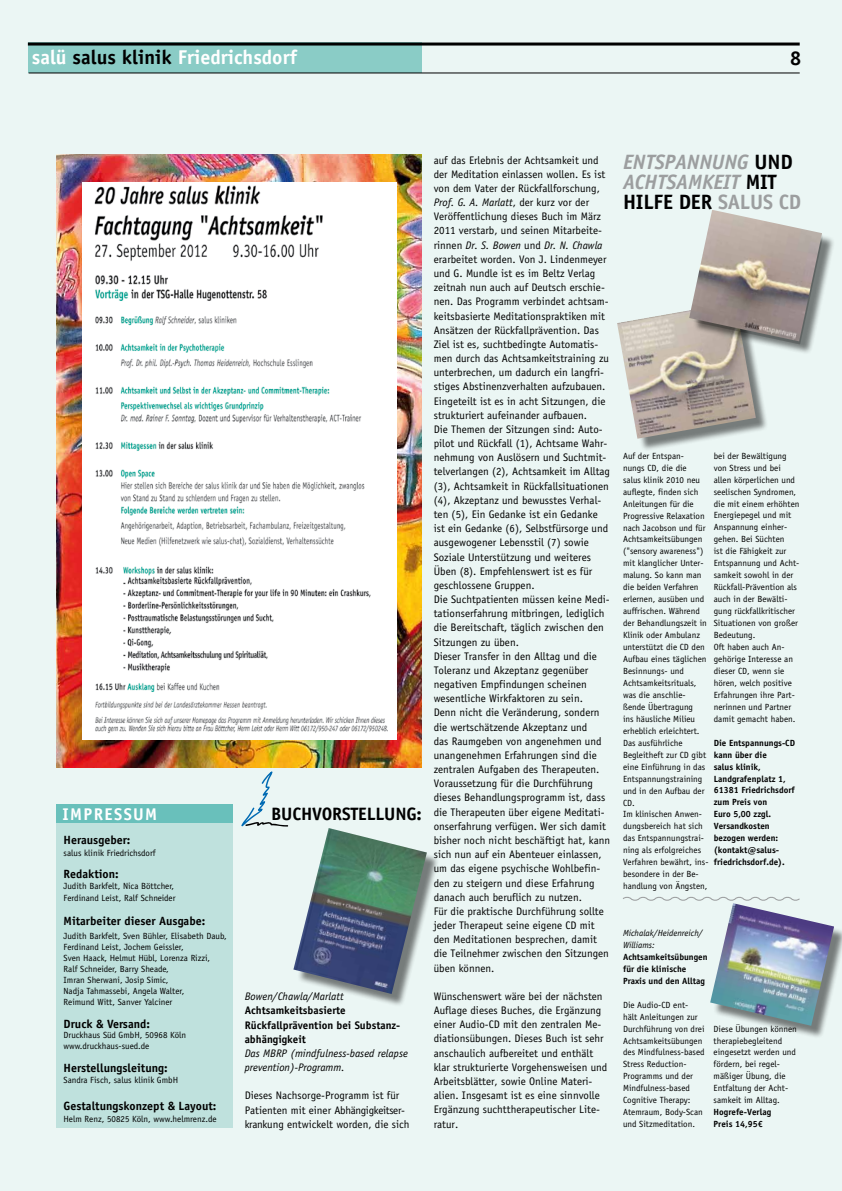
<style>
.page{position:relative;width:842px;height:1191px;background:#ebf6f4}
.page>*{position:absolute;margin:0;border:0;box-sizing:border-box;transform-origin:0 0}
.t1{font:italic 700 20.8px/19.9px "Officina Sans Std";letter-spacing:-.01em;color:#9c9e9f}
.t2{font:700 20.8px "Officina Sans Std";color:#9c9e9f}
.t3{font:700 20px "Officina Sans Std";color:#fff}
.t4{font:700 20px "Officina Sans Std";color:#000}
.t5{font:700 17.9px "Officina Sans Std";letter-spacing:-.01em;color:#000}
.t6{font:700 17px "Officina Sans Std";letter-spacing:.08em;color:#fff}
.t7{font:700 12px "Officina Sans Std";color:#000}
.t8{font:11px/14.2px "Officina Sans Std";color:#000}
.t9{font:italic 11px/14.2px "Officina Sans Std";color:#000}
.t10{font:700 11px/14.2px "Officina Sans Std";color:#000}
.t11{font:9px/12px "Officina Sans Std";color:#000}
.t12{font:700 9px/12px "Officina Sans Std";color:#000}
.t13{font:italic 9px/12px "Officina Sans Std";color:#000}
.s1{color:#000}
.s2{font-style:italic}
.s3{font-style:normal;color:#000}
</style>
<div class="page">
<div style="left:56px;top:822px;width:177px;height:305px;background:#bfe1dd"></div>
<div style="left:56px;top:804px;width:177px;height:19px;background:#69c0bb"></div>
<img style="left:57px;top:155px;width:365px;height:612px">
<img style="left:83px;top:182px;width:314px;height:557px">
<div style="left:620px;top:305px;width:149px;height:147px;background:#000;opacity:.5"></div>
<img style="left:617px;top:305px;width:139px;height:134px">
<div style="left:692px;top:213px;width:143px;height:141px;background:#000;opacity:.5"></div>
<div style="left:691px;top:212px;width:133px;height:132px;background:#000;opacity:.2"></div>
<img style="left:689px;top:210px;width:133px;height:131px">
<svg style="left:241px;top:771px;width:47px;height:55px"></svg>
<div style="left:713px;top:906px;width:129px;height:133px;background:#000;opacity:.5"></div>
<img style="left:710px;top:903px;width:124px;height:122px">
<svg style="left:623px;top:896px;width:177px;height:5px"></svg>
<div style="left:29px;top:43px;width:393px;height:30px;background:#8accc6"></div>
<div style="left:297px;top:831px;width:143px;height:176px;background:#000;opacity:.5"></div>
<img style="left:293px;top:828px;width:134px;height:166px">
<hr style="left:28px;top:43px;width:772px;height:3px;background:#000">
<hr style="left:29px;top:72px;width:771px;height:1px;background:#000">
<h2 class="t3" style="left:32px;top:45px;width:267px">salü <span class="s1">salus klinik</span> Friedrichsdorf</h2>
<h2 class="t4" style="left:790px;top:46px;width:13px">8</h2>
<h3 class="t6" style="left:63px;top:803px;width:96px">IMPRESSUM</h3>
<p class="t7" style="left:64px;top:832px;width:68px">Herausgeber:</p>
<p class="t11" style="left:64px;top:847px;width:94px">salus klinik Friedrichsdorf</p>
<p class="t7" style="left:64px;top:866px;width:57px">Redaktion:</p>
<p class="t11" style="left:64px;top:880px;width:113px">Judith Barkfelt, Nica Böttcher,<br>Ferdinand Leist, Ralf Schneider</p>
<p class="t7" style="left:64px;top:913px;width:143px">Mitarbeiter dieser Ausgabe:</p>
<p class="t11" style="left:64px;top:930px;width:165px;line-height:11px">Judith Barkfelt, Sven Bühler, Elisabeth Daub, Ferdinand Leist, Jochem Geissler,<br>Sven Haack, Helmut Hübl, Lorenza Rizzi,<br>Ralf Schneider, Barry Sheade,<br>Imran Sherwani, Josip Simic,<br>Nadja Tahmassebi, Angela Walter,<br>Reimund Witt, Sanver Yalciner</p>
<p class="t7" style="left:64px;top:1016px;width:88px">Druck &amp; Versand:</p>
<p class="t11" style="left:64px;top:1029px;width:124px;line-height:11px">Druckhaus Süd GmbH, 50968 Köln www.druckhaus-sued.de</p>
<p class="t7" style="left:64px;top:1060px;width:106px">Herstellungsleitung:</p>
<p class="t11" style="left:64px;top:1073px;width:116px">Sandra Fisch, salus klinik GmbH</p>
<p class="t7" style="left:64px;top:1098px;width:154px">Gestaltungskonzept &amp; Layout:</p>
<p class="t11" style="left:64px;top:1112px;width:154px">Helm Renz, 50825 Köln, www.helmrenz.de</p>
<h3 class="t5" style="left:271px;top:802px;width:152px">BUCHVORSTELLUNG:</h3>
<p class="t9" style="left:245px;top:989px;width:100px">Bowen/Chawla/Marlatt</p>
<p class="t10" style="left:245px;top:1003px;width:157px">Achtsamkeitsbasierte<br>Rückfallprävention bei Substanz&shy;abhängigkeit</p>
<p class="t9" style="left:245px;top:1046px;width:165px">Das MBRP (mindfulness-based relapse prevention)-Programm.</p>
<p class="t8" style="left:245px;top:1088px;width:166px">Dieses Nachsorge-Programm ist für<br>Patienten mit einer Abhängigkeitser&shy;krankung entwickelt worden, die sich</p>
<p class="t8" style="left:434px;top:153px;width:178px">auf das Erlebnis der Achtsamkeit und der Meditation einlassen wollen. Es ist von dem Vater der Rückfallforschung, <span class="s2">Prof. G. A. Marlatt</span>, der kurz vor der Veröffentlichung dieses Buch im März 2011 verstarb, und seinen Mitarbeite&shy;rinnen <span class="s2">Dr. S. Bowen</span> und <span class="s2">Dr. N. Chawla </span>erarbeitet worden. Von J. Lindenmeyer und G. Mundle ist es im Beltz Verlag zeitnah nun auch auf Deutsch erschie&shy;nen. Das Programm verbindet achtsam&shy;keitsbasierte Meditationspraktiken mit Ansätzen der Rückfallprävention. Das Ziel ist es, suchtbedingte Automatis&shy;men durch das Achtsamkeitstraining zu unterbrechen, um dadurch ein langfri&shy;stiges Abstinenzverhalten aufzubauen.<br>Eingeteilt ist es in acht Sitzungen, die strukturiert aufeinander aufbauen.<br>Die Themen der Sitzungen sind: Auto&shy;pilot und Rückfall (1), Achtsame Wahr&shy;nehmung von Auslösern und Suchtmit&shy;telverlangen (2), Achtsamkeit im Alltag (3), Achtsamkeit in Rückfallsituationen (4), Akzeptanz und bewusstes Verhal&shy;ten (5), Ein Gedanke ist ein Gedanke ist ein Gedanke (6), Selbstfürsorge und ausgewogener Lebensstil (7) sowie Soziale Unterstützung und weiteres Üben (8). Empfehlenswert ist es für geschlossene Gruppen.<br>Die Suchtpatienten müssen keine Medi&shy;tationserfahrung mitbringen, lediglich die Bereitschaft, täglich zwischen den Sitzungen zu üben.<br>Dieser Transfer in den Alltag und die Toleranz und Akzeptanz gegenüber negativen Empfindungen scheinen wesentliche Wirkfaktoren zu sein.<br>Denn nicht die Veränderung, sondern die wertschätzende Akzeptanz und<br>das Raumgeben von angenehmen und unangenehmen Erfahrungen sind die zentralen Aufgaben des Therapeuten.<br>Voraussetzung für die Durchführung dieses Behandlungsprogramm ist, dass die Therapeuten über eigene Meditati&shy;onserfahrung verfügen. Wer sich damit bisher noch nicht beschäftigt hat, kann sich nun auf ein Abenteuer einlassen, um das eigene psychische Wohlbefin&shy;den zu steigern und diese Erfahrung danach auch beruflich zu nutzen.<br>Für die praktische Durchführung sollte jeder Therapeut seine eigene CD mit den Meditationen besprechen, damit die Teilnehmer zwischen den Sitzungen üben können.</p>
<p class="t8" style="left:434px;top:989px;width:175px">Wünschenswert wäre bei der nächsten Auflage dieses Buches, die Ergänzung einer Audio-CD mit den zentralen Me&shy;diationsübungen. Dieses Buch ist sehr anschaulich aufbereitet und enthält klar strukturierte Vorgehensweisen und Arbeitsblätter, sowie Online Materi&shy;alien. Insgesamt ist es eine sinnvolle Ergänzung suchttherapeutischer Lite&shy;ratur.</p>
<h1 class="t1" style="left:623px;top:152px;width:169px">ENTSPANNUNG <span class="s3">und<br></span>ACHTSAMKEIT <span class="s3">mit<br>Hilfe der</span></h1>
<h1 class="t2" style="left:718px;top:188px;width:12px">salus</h1>
<h1 class="t2" style="left:779px;top:188px;width:24px">CD</h1>
<p class="t11" style="left:623px;top:450px;width:87px">Auf der Entspan-<br>nungs CD, die die<br>salus klinik 2010 neu auflegte, finden sich<br>Anleitungen für die<br>Progressive Relaxation nach Jacobson und für<br>Achtsamkeitsübungen ("sensory awareness") mit klanglicher Unter&shy;malung. So kann man die beiden Verfahren erlernen, ausüben und auffrischen. Während der Behandlungszeit in<br>Klinik oder Ambulanz unterstützt die CD den<br>Aufbau eines täglichen<br>Besinnungs- und<br>Achtsamkeitsrituals, was die anschlie&shy;ßende Übertragung<br>ins häusliche Milieu erheblich erleichtert.<br>Das ausführliche<br>Begleitheft zur CD gibt eine Einführung in das<br>Entspannungstraining und in den Aufbau der<br>CD.<br>Im klinischen Anwen&shy;dungsbereich hat sich das Entspannungstrai&shy;ning als erfolgreiches<br>Verfahren bewährt, ins&shy;besondere in der Be&shy;handlung von Ängsten,</p>
<p class="t11" style="left:714px;top:449px;width:87px">bei der Bewältigung von Stress und bei allen körperlichen und seelischen Syndromen, die mit einem erhöhten<br>Energiepegel und mit<br>Anspannung einher&shy;gehen. Bei Süchten<br>ist die Fähigkeit zur<br>Entspannung und Acht&shy;samkeit sowohl in der<br>Rückfall-Prävention als auch in der Bewälti&shy;gung rückfallkritischer<br>Situationen von großer<br>Bedeutung.<br>Oft haben auch An&shy;gehörige Interesse an dieser CD, wenn sie hören, welch positive<br>Erfahrungen ihre Part&shy;nerinnen und Partner damit gemacht haben.</p>
<p class="t12" style="left:714px;top:736px;width:83px">Die Entspannungs-CD kann über die<br>salus klinik,<br>Landgrafenplatz 1,<br>61381 Friedrichsdorf zum Preis von<br>Euro 5,00 zzgl.<br>Versandkosten bezogen werden: (kontakt@salus&shy;friedrichsdorf.de).</p>
<p class="t13" style="left:623px;top:927px;width:81px">Michalak/Heidenreich/<br>Williams:</p>
<p class="t12" style="left:623px;top:950px;width:86px">Achtsamkeitsübungen für die klinische<br>Praxis und den Alltag</p>
<p class="t11" style="left:623px;top:998px;width:83px">Die Audio-CD ent&shy;hält Anleitungen zur<br>Durchführung von drei<br>Achtsamkeitsübungen des Mindfulness-based<br>Stress Reduction-<br>Programms und der<br>Mindfulness-based<br>Cognitive Therapy:<br>Atemraum, Body-Scan und Sitzmeditation.</p>
<p class="t11" style="left:713px;top:1022px;width:85px">Diese Übungen können therapiebegleitend eingesetzt werden und fördern, bei regel&shy;mäßiger Übung, die<br>Entfaltung der Acht&shy;samkeit im Alltag.</p>
<p class="t12" style="left:713px;top:1106px;width:59px">Hogrefe-Verlag<br>Preis 14,95€</p>
</div>
